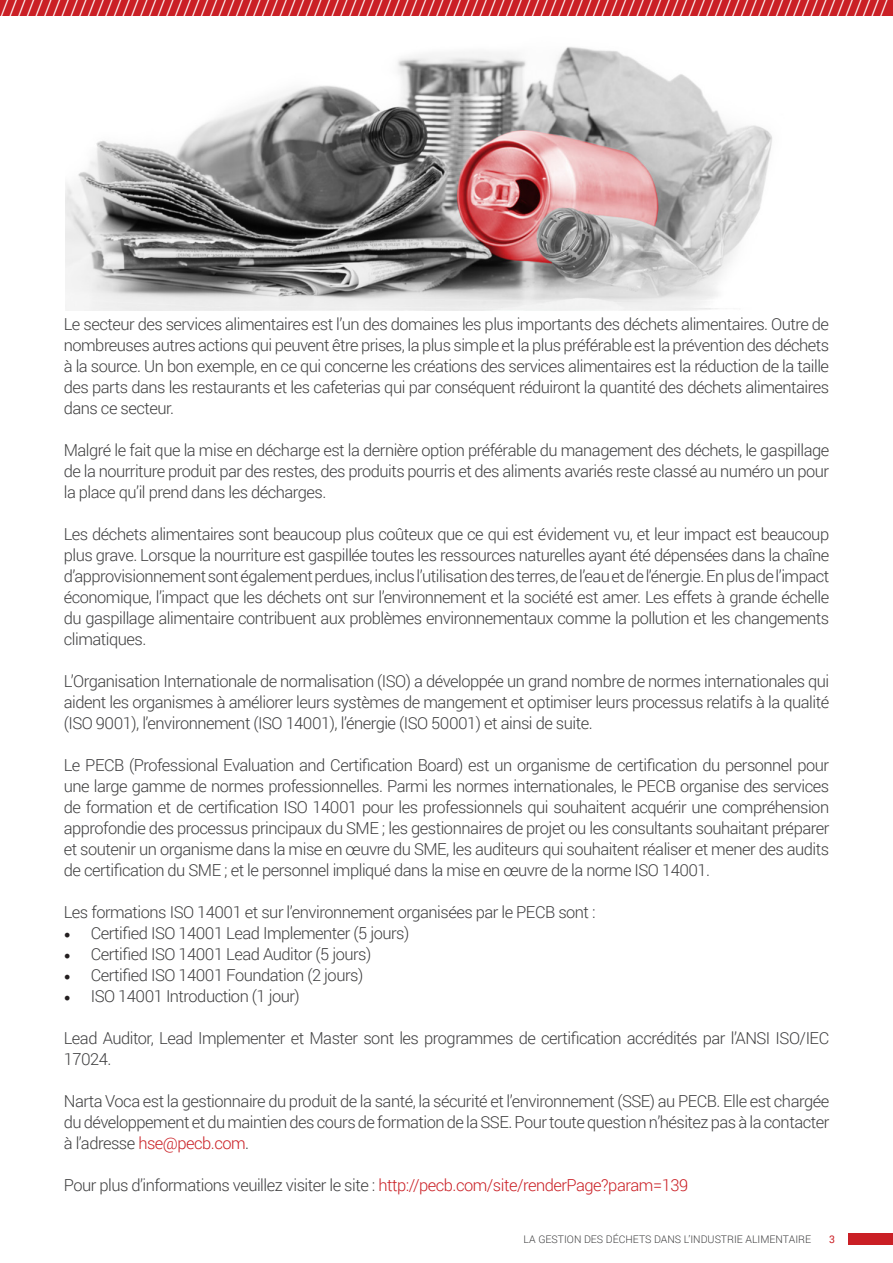
<style>
.page{position:relative;width:893px;height:1263px;background:#fff}
.page>*{position:absolute;margin:0;border:0;box-sizing:border-box;transform-origin:0 0}
.t1{font:300 22.5px "Roboto";color:#fff}
.t2{font:300 16.5px/21px "Roboto";letter-spacing:-.03em;color:#3e3e3f;text-align:justify}
.t3{font:300 10.5px "Roboto";color:#3e3e3f}
.t4{font:10.5px "Roboto";color:#ca1f25}
.s1{font-family:"Minion Pro";font-weight:400;font-size:18px;color:#231f20}
.s2{color:#ca1f25}
</style>
<div class="page">
<img style="left:66px;top:47px;width:706px;height:263px">
<div style="left:849px;top:1233px;width:44px;height:12px;background:#ca1f25"></div>
<div style="left:0;top:0;width:893px;height:16px;background:#ca1f25"></div>
<p class="t1" style="left:0;top:-7px;width:890px">//////////////////////////////////////////////////////////////////////////////////////////////////////</p>
<p class="t2" style="left:64px;top:313px;width:767px">Le secteur des services alimentaires est l’un des domaines les plus importants des déchets alimentaires. Outre de nombreuses autres actions qui peuvent être prises, la plus simple et la plus préférable est la prévention des déchets à la source. Un bon exemple, en ce qui concerne les créations des services alimentaires est la réduction de la taille des parts dans les restaurants et les cafeterias qui par conséquent réduiront la quantité des déchets alimentaires dans ce secteur.</p>
<p class="t2" style="left:64px;top:439px;width:767px">Malgré le fait que la mise en décharge est la dernière option préférable du management des déchets, le gaspillage de la nourriture produit par des restes, des produits pourris et des aliments avariés reste classé au numéro un pour la place qu’il prend dans les décharges.</p>
<p class="t2" style="left:64px;top:523px;width:767px">Les déchets alimentaires sont beaucoup plus coûteux que ce qui est évidement vu, et leur impact est beaucoup plus grave. Lorsque la nourriture est gaspillée toutes les ressources naturelles ayant été dépensées dans la chaîne d’approvisionnement sont également perdues, inclus l’utilisation des terres, de l’eau et de l’énergie. En plus de l’impact économique, l’impact que les déchets ont sur l’environnement et la société est amer. Les effets à grande échelle du gaspillage alimentaire contribuent aux problèmes environnementaux comme la pollution et les changements climatiques.</p>
<p class="t2" style="left:64px;top:670px;width:767px">L’Organisation Internationale de normalisation (ISO) a développée un grand nombre de normes internationales qui aident les organismes à améliorer leurs systèmes de mangement et optimiser leurs processus relatifs à la qualité (ISO 9001), l’environnement (ISO 14001), l’énergie (ISO 50001) et ainsi de suite.</p>
<p class="t2" style="left:64px;top:754px;width:767px">Le PECB (Professional Evaluation and Certification Board) est un organisme de certification du personnel pour une large gamme de normes professionnelles. Parmi les normes internationales, le PECB organise des services de formation et de certification ISO 14001 pour les professionnels qui souhaitent acquérir une compréhension approfondie des processus principaux du SME ; les gestionnaires de projet ou les consultants souhaitant préparer et soutenir un organisme dans la mise en œuvre du SME, les auditeurs qui souhaitent réaliser et mener des audits de certification du SME ; et le personnel impliqué dans la mise en œuvre de la norme ISO 14001.</p>
<p class="t2" style="left:64px;top:901px;width:533px">Les formations ISO 14001 et sur l’environnement organisées par le PECB sont :</p>
<p class="t2" style="left:64px;top:922px;width:347px"><span class="s1">•</span> Certified ISO 14001 Lead Implementer (5 jours)</p>
<p class="t2" style="left:64px;top:943px;width:309px"><span class="s1">•</span> Certified ISO 14001 Lead Auditor (5 jours)</p>
<p class="t2" style="left:64px;top:964px;width:301px"><span class="s1">•</span> Certified ISO 14001 Foundation (2 jours)</p>
<p class="t2" style="left:64px;top:985px;width:238px"><span class="s1">•</span> ISO 14001 Introduction (1 jour)</p>
<p class="t2" style="left:64px;top:1027px;width:767px">Lead Auditor, Lead Implementer et Master sont les programmes de certification accrédités par l’ANSI ISO/IEC<br>17024.</p>
<p class="t2" style="left:64px;top:1090px;width:767px">Narta Voca est la gestionnaire du produit de la santé, la sécurité et l’environnement (SSE) au PECB. Elle est chargée du développement et du maintien des cours de formation de la SSE. Pour toute question n’hésitez pas à la contacter à l’adresse <span class="s2">hse@pecb.com</span>.</p>
<p class="t2" style="left:64px;top:1174px;width:626px">Pour plus d’informations veuillez visiter le site : <span class="s2">http://pecb.com/site/renderPage?param=139</span></p>
<p class="t3" style="left:524px;top:1232px;width:289px">LA GESTION DES DÉCHETS DANS L’INDUSTRIE ALIMENTAIRE</p>
<p class="t4" style="left:829px;top:1232px;width:7px">3</p>
</div>
